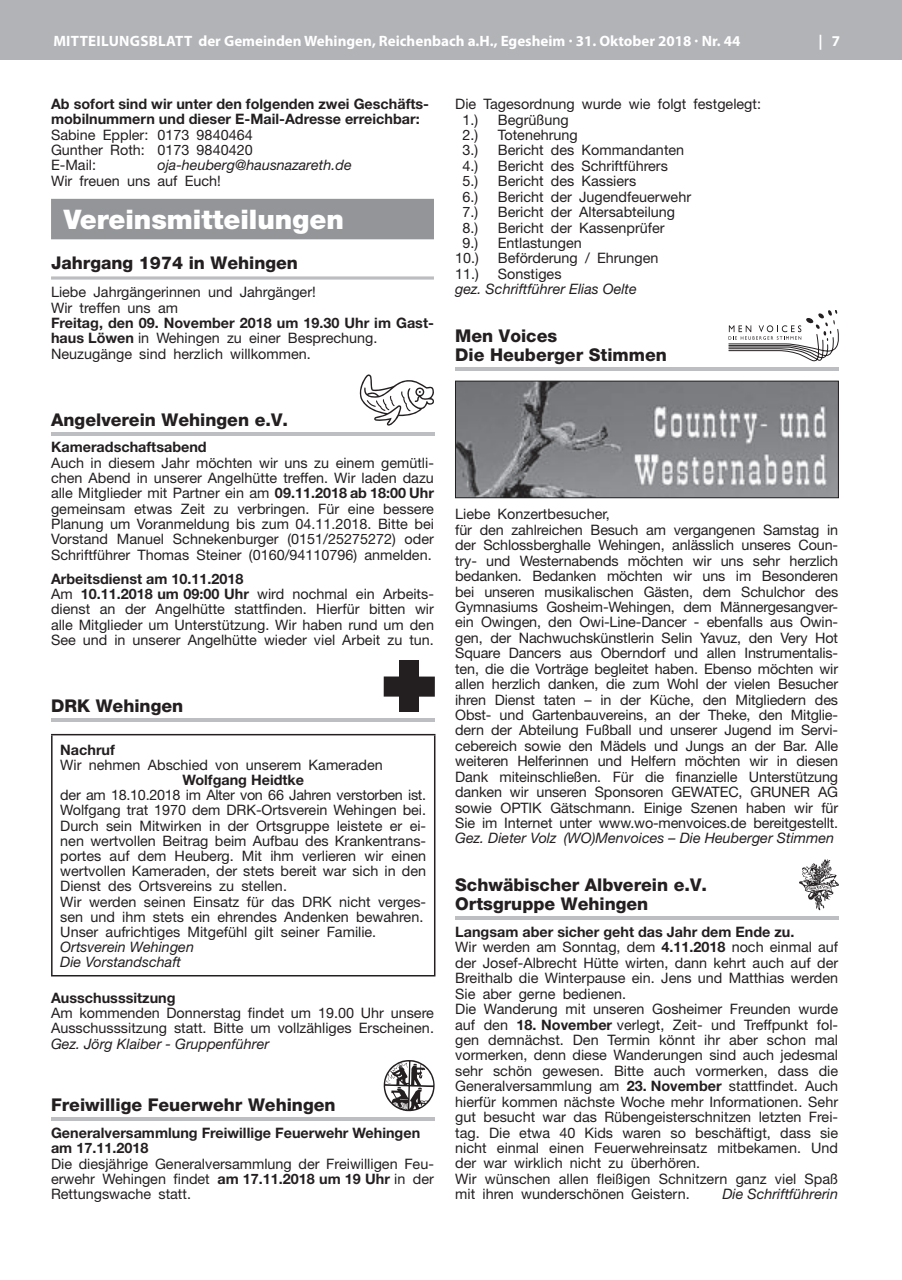
<style>
.page{position:relative;width:902px;height:1280px;background:#fff}
.page>*{position:absolute;margin:0;border:0;box-sizing:border-box;transform-origin:0 0}
.t1{font:900 27px "Helvetica Neue";color:#fff}
.t2{font:800 17.55px/19.2px "Helvetica Neue";color:#231f20}
.t3{font:700 15px "Myriad Pro";color:#fff}
.t4{font:14.4px/15.5px "Helvetica Neue";color:#231f20}
.t5{font:700 14.4px/15.3px "Helvetica Neue";color:#231f20}
.t6{font:italic 14.4px/15.1px "Helvetica Neue";color:#231f20}
.s1{font-weight:700}
</style>
<div class="page">
<div style="left:0;top:0;width:901px;height:60px;background:#b2b3b7"></div>
<div style="left:51px;top:199px;width:383px;height:40px;background:#939598"></div>
<svg style="left:51px;top:276px;width:383px;height:4px;background:#cacacd"></svg>
<svg style="left:359px;top:374px;width:75px;height:52px"></svg>
<hr style="left:51px;top:432px;width:383px;height:3px;background:#bdbec1">
<div style="left:399px;top:661px;width:19px;height:51px;background:#231f20"></div>
<div style="left:383px;top:676px;width:52px;height:21px;background:#231f20"></div>
<hr style="left:51px;top:718px;width:383px;height:3px;background:#bdbec1">
<hr style="left:51px;top:734px;width:384px;height:1px;background:#231f20">
<hr style="left:51px;top:735px;width:2px;height:240px;background:#231f20">
<hr style="left:434px;top:735px;width:1px;height:240px;background:#231f20">
<hr style="left:51px;top:975px;width:384px;height:1px;background:#231f20">
<svg style="left:383px;top:1060px;width:51px;height:52px"></svg>
<hr style="left:51px;top:1117px;width:383px;height:4px;background:#bdbec1">
<svg style="left:728px;top:310px;width:110px;height:51px"></svg>
<hr style="left:455px;top:368px;width:383px;height:3px;background:#bdbec1">
<img style="left:457px;top:383px;width:379px;height:113px">
<div style="left:455px;top:381px;width:383px;height:117px;border:1px solid #231f20"></div>
<svg style="left:799px;top:859px;width:39px;height:51px"></svg>
<hr style="left:455px;top:917px;width:383px;height:3px;background:#bdbec1">
<p class="t3" style="left:53px;top:31px;width:688px">MITTEILUNGSBLATT der Gemeinden Wehingen, Reichenbach a.H., Egesheim · 31. Oktober 2018 · Nr. 44</p>
<p class="t3" style="left:818px;top:31px;width:23px">| 7</p>
<p class="t5" style="left:51px;top:96px;width:379px">Ab sofort sind wir unter den folgenden zwei Geschäfts&shy;mobilnummern und dieser E-Mail-Adresse erreichbar:</p>
<p class="t4" style="left:51px;top:127px;width:203px;text-align:justify">Sabine Eppler: 0173 9840464<br>Gunther Roth: 0173 9840420<br>E-Mail:</p>
<p class="t6" style="left:157px;top:157px;width:196px">oja-heuberg@hausnazareth.de</p>
<p class="t4" style="left:51px;top:173px;width:171px">Wir freuen uns auf Euch!</p>
<h1 class="t1" style="left:64px;top:203px;width:282px">Vereinsmitteilungen</h1>
<p class="t2" style="left:51px;top:253px;width:248px">Jahrgang 1974 in Wehingen</p>
<p class="t4" style="left:51px;top:284px;width:266px">Liebe Jahrgängerinnen und Jahrgänger!<br>Wir treffen uns am</p>
<p class="t4" style="left:51px;top:315px;width:384px"><span class="s1">Freitag, den 09. November 2018 um 19.30 Uhr im Gast&shy;haus Löwen</span> in Wehingen zu einer Besprechung.<br>Neuzugänge sind herzlich willkommen.</p>
<p class="t2" style="left:51px;top:410px;width:238px">Angelverein Wehingen e.V.</p>
<p class="t5" style="left:51px;top:439px;width:157px">Kameradschaftsabend</p>
<p class="t4" style="left:51px;top:455px;width:384px;text-align:justify">Auch in diesem Jahr möchten wir uns zu einem gemütli&shy;chen Abend in unserer Angelhütte treffen. Wir laden dazu alle Mitglieder mit Partner ein am <span class="s1">09.11.2018 ab 18:00 Uhr </span>gemeinsam etwas Zeit zu verbringen. Für eine bessere Planung um Voranmeldung bis zum 04.11.2018. Bitte bei Vorstand Manuel Schnekenburger (0151/25275272) oder Schriftführer Thomas Steiner (0160/94110796) anmelden.</p>
<p class="t4" style="left:51px;top:570px;width:384px"><span class="s1">Arbeitsdienst am 10.11.2018<br></span>Am <span class="s1">10.11.2018 um 09:00 Uhr</span> wird nochmal ein Arbeits&shy;dienst an der Angelhütte stattfinden. Hierfür bitten wir alle Mitglieder um Unterstützung. Wir haben rund um den See und in unserer Angelhütte wieder viel Arbeit zu tun.</p>
<p class="t2" style="left:51px;top:696px;width:134px">DRK Wehingen</p>
<p class="t5" style="left:60px;top:741px;width:56px">Nachruf</p>
<p class="t4" style="left:60px;top:757px;width:324px">Wir nehmen Abschied von unserem Kameraden</p>
<p class="t5" style="left:182px;top:772px;width:123px">Wolfgang Heidtke</p>
<p class="t4" style="left:60px;top:787px;width:367px">der am 18.10.2018 im Alter von 66 Jahren verstorben ist.<br>Wolfgang trat 1970 dem DRK-Ortsverein Wehingen bei.<br>Durch sein Mitwirken in der Ortsgruppe leistete er ei&shy;nen wertvollen Beitrag beim Aufbau des Krankentrans&shy;portes auf dem Heuberg. Mit ihm verlieren wir einen wertvollen Kameraden, der stets bereit war sich in den Dienst des Ortsvereins zu stellen.<br>Wir werden seinen Einsatz für das DRK nicht verges&shy;sen und ihm stets ein ehrendes Andenken bewahren.<br>Unser aufrichtiges Mitgefühl gilt seiner Familie.</p>
<p class="t6" style="left:60px;top:939px;width:135px">Ortsverein Wehingen<br>Die Vorstandschaft</p>
<p class="t5" style="left:51px;top:989px;width:126px">Ausschusssitzung</p>
<p class="t4" style="left:51px;top:1005px;width:384px">Am kommenden Donnerstag findet um 19.00 Uhr unsere<br>Ausschusssitzung statt. Bitte um vollzähliges Erscheinen.</p>
<p class="t6" style="left:51px;top:1036px;width:220px">Gez. Jörg Klaiber - Gruppenführer</p>
<p class="t2" style="left:51px;top:1095px;width:286px">Freiwillige Feuerwehr Wehingen</p>
<p class="t5" style="left:51px;top:1125px;width:370px">Generalversammlung Freiwillige Feuerwehr Wehingen am 17.11.2018</p>
<p class="t4" style="left:51px;top:1155px;width:384px;text-align:justify">Die diesjährige Generalversammlung der Freiwilligen Feu&shy;erwehr Wehingen findet <span class="s1">am 17.11.2018 um 19 Uhr</span> in der Rettungswache statt.</p>
<p class="t4" style="left:462px;top:96px;width:300px;text-indent:-7px">Die Tagesordnung wurde wie folgt festgelegt:<br>1.)</p>
<p class="t4" style="left:497px;top:112px;width:72px">Begrüßung</p>
<p class="t4" style="left:462px;top:127px;width:17px">2.)</p>
<p class="t4" style="left:497px;top:127px;width:81px">Totenehrung</p>
<p class="t4" style="left:462px;top:142px;width:17px">3.)</p>
<p class="t4" style="left:497px;top:142px;width:188px">Bericht des Kommandanten</p>
<p class="t4" style="left:462px;top:158px;width:17px">4.)</p>
<p class="t4" style="left:497px;top:158px;width:172px">Bericht des Schriftführers</p>
<p class="t4" style="left:462px;top:173px;width:17px">5.)</p>
<p class="t4" style="left:497px;top:173px;width:140px">Bericht des Kassiers</p>
<p class="t4" style="left:462px;top:189px;width:17px">6.)</p>
<p class="t4" style="left:497px;top:189px;width:195px">Bericht der Jugendfeuerwehr</p>
<p class="t4" style="left:462px;top:204px;width:17px">7.)</p>
<p class="t4" style="left:497px;top:204px;width:179px">Bericht der Altersabteilung</p>
<p class="t4" style="left:462px;top:220px;width:17px">8.)</p>
<p class="t4" style="left:497px;top:220px;width:168px">Bericht der Kassenprüfer</p>
<p class="t4" style="left:462px;top:235px;width:17px">9.)</p>
<p class="t4" style="left:497px;top:235px;width:85px">Entlastungen</p>
<p class="t4" style="left:455px;top:250px;width:25px">10.)</p>
<p class="t4" style="left:497px;top:250px;width:162px">Beförderung / Ehrungen</p>
<p class="t4" style="left:455px;top:266px;width:25px">11.)</p>
<p class="t4" style="left:497px;top:266px;width:65px">Sonstiges</p>
<p class="t6" style="left:455px;top:281px;width:183px">gez. Schriftführer Elias Oelte</p>
<p class="t2" style="left:455px;top:326px;width:213px">Men Voices<br>Die Heuberger Stimmen</p>
<p class="t4" style="left:455px;top:506px;width:384px">Liebe Konzertbesucher,<br>für den zahlreichen Besuch am vergangenen Samstag in der Schlossberghalle Wehingen, anlässlich unseres Coun&shy;try- und Westernabends möchten wir uns sehr herzlich bedanken. Bedanken möchten wir uns im Besonderen bei unseren musikalischen Gästen, dem Schulchor des Gymnasiums Gosheim-Wehingen, dem Männergesangver&shy;ein Owingen, den Owi-Line-Dancer - ebenfalls aus Owin&shy;gen, der Nachwuchskünstlerin Selin Yavuz, den Very Hot Square Dancers aus Oberndorf und allen Instrumentalis&shy;ten, die die Vorträge begleitet haben. Ebenso möchten wir allen herzlich danken, die zum Wohl der vielen Besucher ihren Dienst taten – in der Küche, den Mitgliedern des Obst- und Gartenbauvereins, an der Theke, den Mitglie&shy;dern der Abteilung Fußball und unserer Jugend im Servi&shy;cebereich sowie den Mädels und Jungs an der Bar. Alle weiteren Helferinnen und Helfern möchten wir in diesen Dank miteinschließen. Für die finanzielle Unterstützung danken wir unseren Sponsoren GEWATEC, GRUNER AG sowie OPTIK Gätschmann. Einige Szenen haben wir für Sie im Internet unter www.wo-menvoices.de bereitgestellt.</p>
<p class="t6" style="left:455px;top:830px;width:380px">Gez. Dieter Volz (WO)Menvoices – Die Heuberger Stimmen</p>
<p class="t2" style="left:455px;top:875px;width:253px">Schwäbischer Albverein e.V.<br>Ortsgruppe Wehingen</p>
<p class="t4" style="left:455px;top:924px;width:384px"><span class="s1">Langsam aber sicher geht das Jahr dem Ende zu.<br></span>Wir werden am Sonntag, dem <span class="s1">4.11.2018</span> noch einmal auf der Josef-Albrecht Hütte wirten, dann kehrt auch auf der Breithalb die Winterpause ein. Jens und Matthias werden Sie aber gerne bedienen.<br>Die Wanderung mit unseren Gosheimer Freunden wurde auf den <span class="s1">18. November</span> verlegt, Zeit- und Treffpunkt fol&shy;gen demnächst. Den Termin könnt ihr aber schon mal vormerken, denn diese Wanderungen sind auch jedesmal sehr schön gewesen. Bitte auch vormerken, dass die Generalversammlung am <span class="s1">23. November</span> stattfindet. Auch hierfür kommen nächste Woche mehr Informationen. Sehr gut besucht war das Rübengeisterschnitzen letzten Frei&shy;tag. Die etwa 40 Kids waren so beschäftigt, dass sie nicht einmal einen Feuerwehreinsatz mitbekamen. Und der war wirklich nicht zu überhören.<br>Wir wünschen allen fleißigen Schnitzern ganz viel Spaß mit ihren wunderschönen Geistern.</p>
<p class="t6" style="left:722px;top:1186px;width:117px">Die Schriftführerin</p>
</div>
